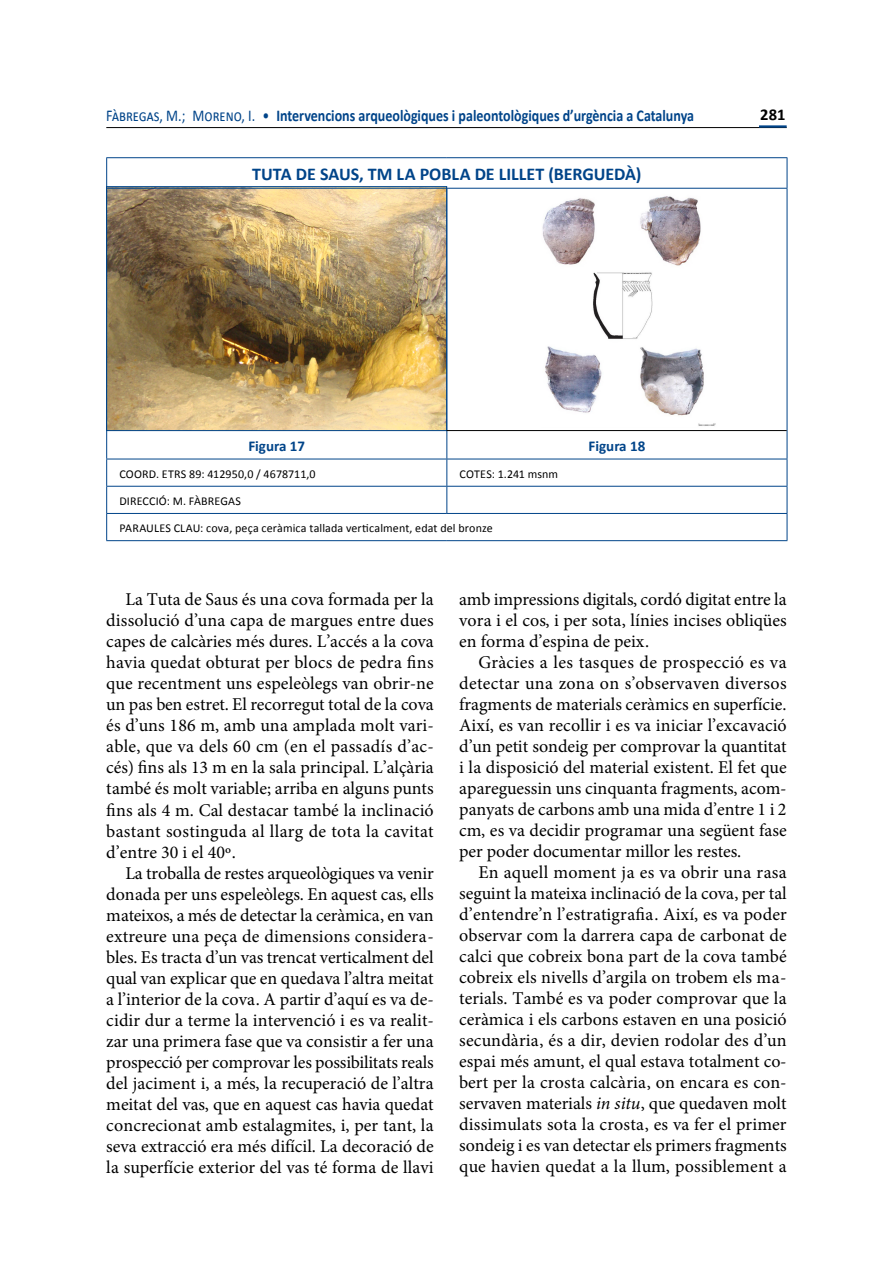
<style>
.page{position:relative;width:893px;height:1263px;background:#fff}
.page>*{position:absolute;margin:0;border:0;box-sizing:border-box;transform-origin:0 0}
.t1{font:18px/21px "Minion Pro";color:#000;text-align:justify}
.t2{font:700 18px "Calibri";color:#004489}
.t3{font:700 16.5px "Calibri";color:#004489;scale:.85 1}
.t4{font:700 16.5px "Calibri";color:#000}
.t5{font:700 15px "Calibri";color:#004489}
.t6{font:12px "Calibri";letter-spacing:.01em;color:#000}
.s1{font-weight:400}
.s2{font-style:italic}
</style>
<div class="page">
<hr style="left:106px;top:127px;width:681px;height:1px;background:#000">
<hr style="left:759px;top:125px;width:28px;height:3px;background:#004489">
<img style="left:108px;top:189px;width:337px;height:240px">
<div style="left:106px;top:186px;width:341px;height:245px;border:1px solid #004489"></div>
<hr style="left:106px;top:157px;width:341px;height:1px;background:#004489">
<hr style="left:106px;top:158px;width:1px;height:30px;background:#004489">
<hr style="left:447px;top:157px;width:340px;height:1px;background:#004489">
<hr style="left:787px;top:158px;width:1px;height:30px;background:#004489">
<hr style="left:106px;top:188px;width:341px;height:1px;background:#004489">
<hr style="left:106px;top:189px;width:1px;height:270px;background:#004489">
<hr style="left:447px;top:188px;width:340px;height:1px;background:#004489">
<hr style="left:446px;top:189px;width:1px;height:270px;background:#004489">
<hr style="left:787px;top:189px;width:1px;height:270px;background:#004489">
<hr style="left:106px;top:459px;width:341px;height:1px;background:#004489">
<hr style="left:447px;top:459px;width:340px;height:1px;background:#004489">
<hr style="left:106px;top:486px;width:341px;height:1px;background:#004489">
<hr style="left:447px;top:486px;width:340px;height:1px;background:#004489">
<svg style="left:446px;top:459px;width:1px;height:54px"></svg>
<hr style="left:106px;top:513px;width:341px;height:1px;background:#004489">
<svg style="left:106px;top:459px;width:1px;height:81px"></svg>
<hr style="left:447px;top:513px;width:340px;height:1px;background:#004489">
<svg style="left:787px;top:459px;width:1px;height:81px"></svg>
<hr style="left:106px;top:540px;width:341px;height:1px;background:#004489">
<hr style="left:447px;top:540px;width:340px;height:1px;background:#004489">
<img style="left:542px;top:196px;width:174px;height:230px">
<hr style="left:446px;top:430px;width:341px;height:1px;background:#000">
<p class="t3" style="left:106px;top:105px;width:693px"><span class="s1">Fàbregas, M.; Moreno, I. •</span> Intervencions arqueològiques i paleontològiques d’urgència a Catalunya</p>
<p class="t4" style="left:760px;top:104px;width:27px">281</p>
<p class="t2" style="left:252px;top:162px;width:391px">TUTA DE SAUS, TM LA POBLA DE LILLET (BERGUEDÀ)</p>
<p class="t5" style="left:248px;top:436px;width:58px">Figura 17</p>
<p class="t5" style="left:589px;top:436px;width:58px">Figura 18</p>
<p class="t6" style="left:119px;top:466px;width:198px">COORD. ETRS 89: 412950,0 / 4678711,0</p>
<p class="t6" style="left:460px;top:466px;width:100px">COTES: 1.241 msnm</p>
<p class="t6" style="left:119px;top:493px;width:123px">DIRECCIÓ: M. FÀBREGAS</p>
<p class="t6" style="left:119px;top:521px;width:375px">PARAULES CLAU: cova, peça ceràmica tallada verticalment, edat del bronze</p>
<p class="t1" style="left:106px;top:589px;width:329px;text-indent:19px">La Tuta de Saus és una cova formada per la dissolució d’una capa de margues entre dues capes de calcàries més dures. L’accés a la cova havia quedat obturat per blocs de pedra fins que recentment uns espeleòlegs van obrir-ne un pas ben estret. El recorregut total de la cova és d’uns 186 m, amb una amplada molt vari&shy;able, que va dels 60 cm (en el passadís d’ac&shy;cés) fins als 13 m en la sala principal. L’alçària també és molt variable; arriba en alguns punts fins als 4 m. Cal destacar també la inclinació bastant sostinguda al llarg de tota la cavitat d’entre 30 i el 40º.</p>
<p class="t1" style="left:106px;top:862px;width:329px;text-indent:19px">La troballa de restes arqueològiques va venir donada per uns espeleòlegs. En aquest cas, ells mateixos, a més de detectar la ceràmica, en van extreure una peça de dimensions considera&shy;bles. Es tracta d’un vas trencat verticalment del qual van explicar que en quedava l’altra meitat a l’interior de la cova. A partir d’aquí es va de&shy;cidir dur a terme la intervenció i es va realit&shy;zar una primera fase que va consistir a fer una prospecció per comprovar les possibilitats reals del jaciment i, a més, la recuperació de l’altra meitat del vas, que en aquest cas havia quedat concrecionat amb estalagmites, i, per tant, la seva extracció era més difícil. La decoració de la superfície exterior del vas té forma de llavi</p>
<p class="t1" style="left:459px;top:589px;width:329px">amb impressions digitals, cordó digitat entre la vora i el cos, i per sota, línies incises obliqües en forma d’espina de peix.</p>
<p class="t1" style="left:459px;top:652px;width:329px;text-indent:19px">Gràcies a les tasques de prospecció es va detectar una zona on s’observaven diversos fragments de materials ceràmics en superfície.<br>Així, es van recollir i es va iniciar l’excavació d’un petit sondeig per comprovar la quantitat i la disposició del material existent. El fet que apareguessin uns cinquanta fragments, acom&shy;panyats de carbons amb una mida d’entre 1 i 2 cm, es va decidir programar una següent fase per poder documentar millor les restes.</p>
<p class="t1" style="left:459px;top:862px;width:329px;text-indent:19px">En aquell moment ja es va obrir una rasa seguint la mateixa inclinació de la cova, per tal d’entendre’n l’estratigrafia. Així, es va poder observar com la darrera capa de carbonat de calci que cobreix bona part de la cova també cobreix els nivells d’argila on trobem els ma&shy;terials. També es va poder comprovar que la ceràmica i els carbons estaven en una posició secundària, és a dir, devien rodolar des d’un espai més amunt, el qual estava totalment co&shy;bert per la crosta calcària, on encara es con&shy;servaven materials <span class="s2">in situ</span>, que quedaven molt dissimulats sota la crosta, es va fer el primer sondeig i es van detectar els primers fragments que havien quedat a la llum, possiblement a</p>
</div>
